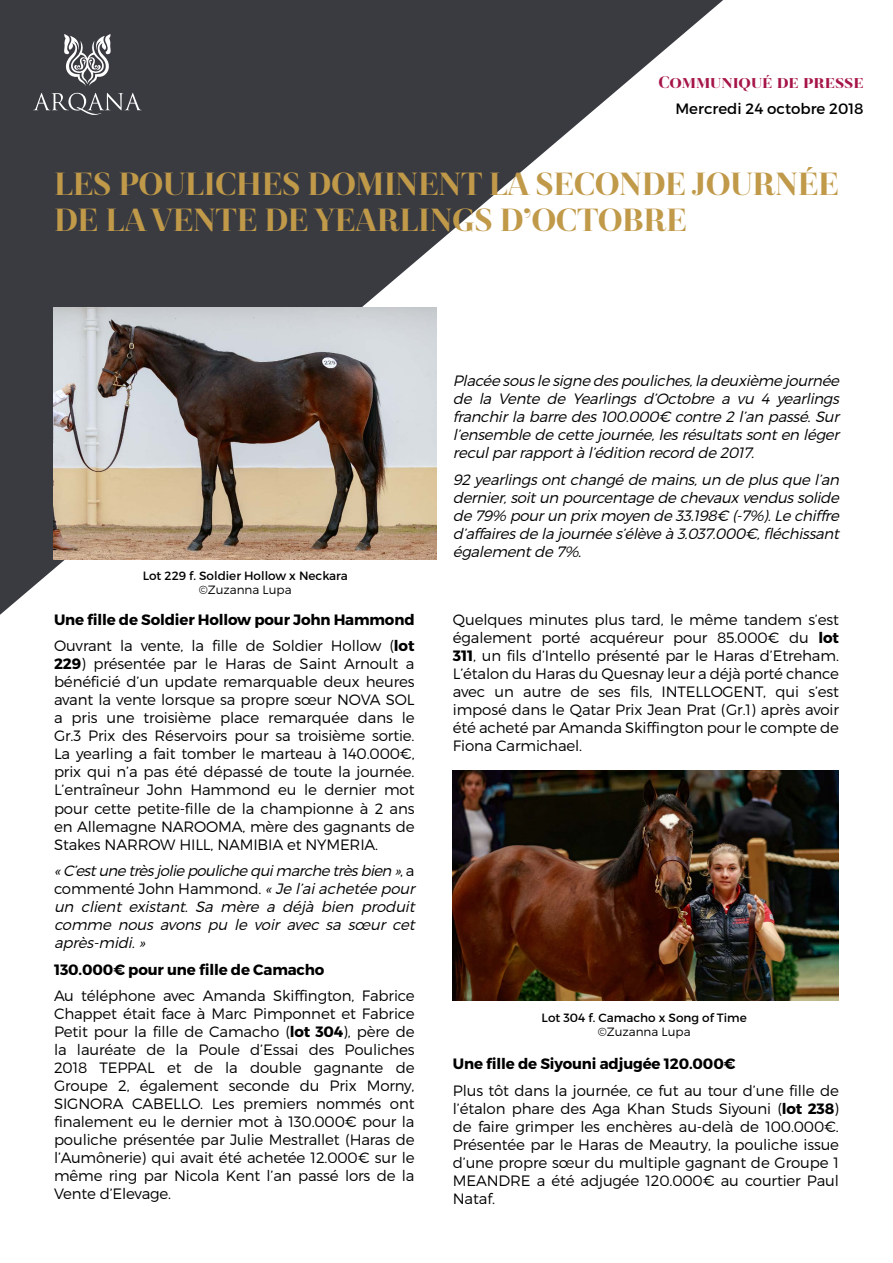
<style>
.page{position:relative;width:893px;height:1263px;background:#fff}
.page>*{position:absolute;margin:0;border:0;box-sizing:border-box;transform-origin:0 0}
.t1{font:900 34.5px/36px "Revista";letter-spacing:-.01em;color:#c09949}
.t2{font:900 18px "Revista";color:#a61548}
.t3{font:300 15px/18px "Montserrat";letter-spacing:-.01em;color:#000;text-align:justify}
.t4{font:italic 300 15px/18px "Montserrat";letter-spacing:-.02em;color:#000;text-align:justify}
.t5{font:700 15px/26.5px "Montserrat";letter-spacing:-.01em;color:#000}
.t6{font:15px "Montserrat";color:#000}
.t7{font:12px "Montserrat";color:#000}
.t8{font:300 12px "Montserrat";color:#000}
.s1{font-weight:300}
.s2{font-weight:700}
.s3{font-style:normal}
</style>
<div class="page">
<svg style="left:0;top:0;width:723px;height:615px"></svg>
<svg style="left:64px;top:34px;width:47px;height:52px"></svg>
<svg style="left:33px;top:93px;width:109px;height:22px;background:#5c5e63"></svg>
<img style="left:53px;top:307px;width:383px;height:252px">
<img style="left:453px;top:770px;width:386px;height:230px">
<p class="t2" style="left:658px;top:72px;width:207px">Communiqué de presse</p>
<p class="t6" style="left:675px;top:100px;width:190px">Mercredi 24 octobre 2018</p>
<h1 class="t1" style="left:54px;top:168px;width:786px">LES POULICHES DOMINENT LA SECONDE JOURNÉE<br>DE LA VENTE DE YEARLINGS D’OCTOBRE</h1>
<p class="t7" style="left:143px;top:568px;width:206px">Lot 229 f. Soldier Hollow x Neckara</p>
<p class="t8" style="left:199px;top:583px;width:94px">©Zuzanna Lupa</p>
<p class="t5" style="left:54px;top:607px;width:362px">Une fille de Soldier Hollow pour John Hammond<br><span class="s1">Ouvrant la vente, la fille de Soldier Hollow (</span>lot</p>
<p class="t3" style="left:54px;top:655px;width:362px"><span class="s2">229</span>) présentée par le Haras de Saint Arnoult a bénéficié d’un update remarquable deux heures avant la vente lorsque sa propre sœur NOVA SOL a pris une troisième place remarquée dans le Gr.3 Prix des Réservoirs pour sa troisième sortie.<br>La yearling a fait tomber le marteau à 140.000€, prix qui n’a pas été dépassé de toute la journée.<br>L’entraîneur John Hammond eu le dernier mot pour cette petite-fille de la championne à 2 ans en Allemagne NAROOMA, mère des gagnants de Stakes NARROW HILL, NAMIBIA et NYMERIA.</p>
<p class="t4" style="left:54px;top:861px;width:366px;text-align:left">«C’estune trèsjolie pouliche quimarche trèsbien »<span class="s3">, a commenté John Hammond.</span> «Je l’aiachetée pour un client existant. Sa mère a déjà bien produit comme nous avons pu le voir avec sa sœur cet après-midi.»</p>
<p class="t5" style="left:54px;top:956px;width:272px">130.000€ pour une fille de Camacho</p>
<p class="t3" style="left:54px;top:986px;width:362px">Au téléphone avec Amanda Skiffington, Fabrice Chappet était face à Marc Pimponnet et Fabrice Petit pour la fille de Camacho (<span class="s2">lot 304</span>), père de la lauréate de la Poule d’Essai des Pouliches 2018 TEPPAL et de la double gagnante de Groupe 2, également seconde du Prix Morny, SIGNORA CABELLO. Les premiers nommés ont finalement eu le dernier mot à 130.000€ pour la pouliche présentée par Julie Mestrallet (Haras de l’Aumônerie) qui avait été achetée 12.000€ sur le même ring par Nicola Kent l’an passé lors de la Vente d’Elevage.</p>
<p class="t4" style="left:453px;top:372px;width:391px">Placée sousle signe despouliches,la deuxième journée de la Vente de Yearlings d’Octobre a vu 4 yearlings franchirla barre des100.000€ contre 2 l’an passé.Sur l’ensemble de cette journée,lesrésultatssonten léger reculparrapportà l’édition record de 2017.</p>
<p class="t4" style="left:453px;top:470px;width:391px">92 yearlingsontchangé de mains,un de plusque l’an dernier,soitun pourcentage de chevaux vendussolide de 79% pourun prix moyen de 33.198€ (-7%).Le chiffre d’affairesde la journée s’élève à 3.037.000€,fléchissant égalementde 7%.</p>
<p class="t3" style="left:453px;top:610px;width:388px">Quelques minutes plus tard, le même tandem s’est également porté acquéreur pour 85.000€ du <span class="s2">lot 311</span>, un fils d’Intello présenté par le Haras d’Etreham.<br>L’étalon du Haras du Quesnay leur a déjà porté chance avec un autre de ses fils, INTELLOGENT, qui s’est imposé dans le Qatar Prix Jean Prat (Gr.1) après avoir été acheté par Amanda Skiffington pour le compte de Fiona Carmichael.</p>
<p class="t7" style="left:542px;top:1010px;width:207px">Lot 304 f. Camacho x Song of Time</p>
<p class="t8" style="left:598px;top:1024px;width:94px">©Zuzanna Lupa</p>
<p class="t5" style="left:453px;top:1051px;width:284px">Une fille de Siyouni adjugée 120.000€</p>
<p class="t3" style="left:453px;top:1081px;width:388px">Plus tôt dans la journée, ce fut au tour d’une fille de l’étalon phare des Aga Khan Studs Siyouni (<span class="s2">lot 238</span>) de faire grimper les enchères au-delà de 100.000€.<br>Présentée par le Haras de Meautry, la pouliche issue d’une propre sœur du multiple gagnant de Groupe 1<br>MEANDRE a été adjugée 120.000€ au courtier Paul Nataf.</p>
</div>
